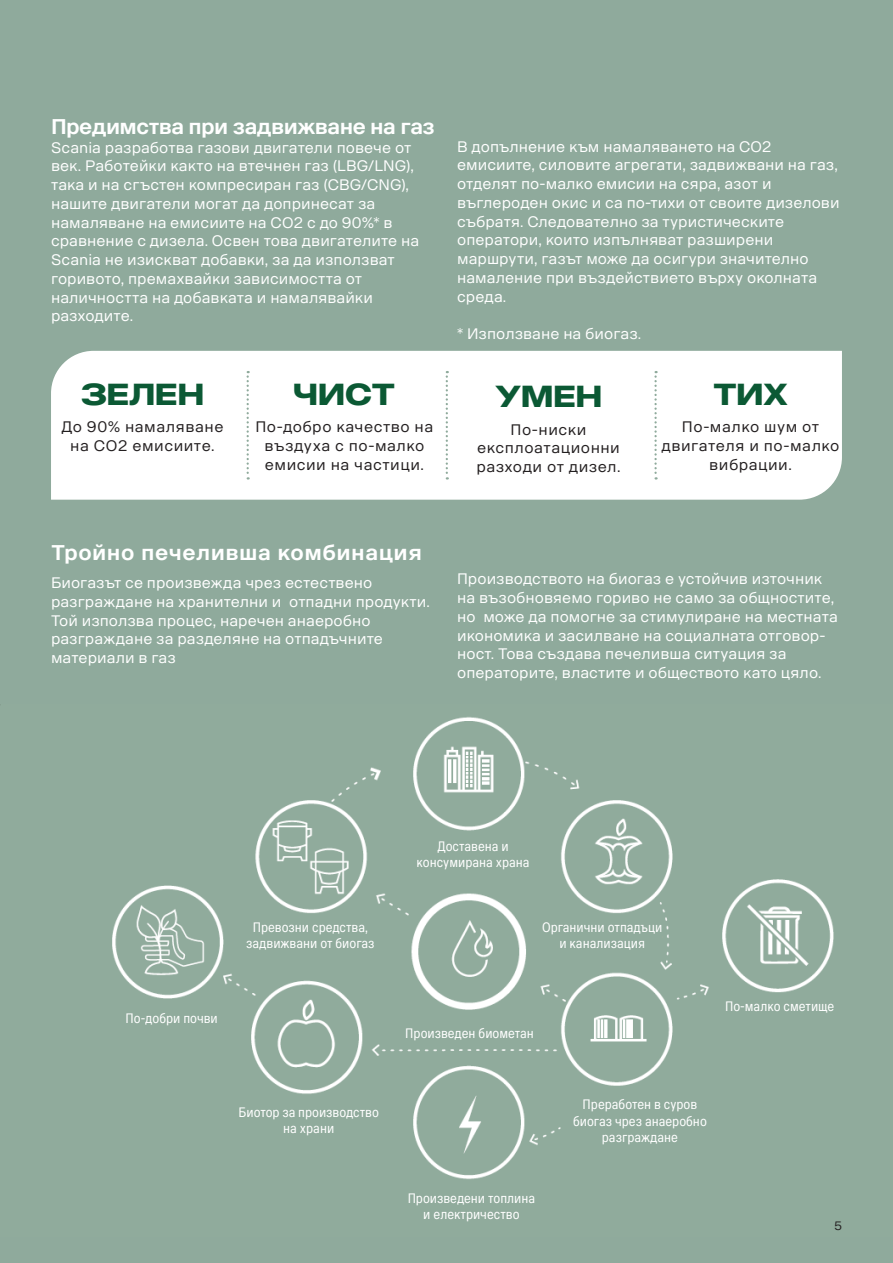
<style>
.page{position:relative;width:893px;height:1263px;background:#8faa9c}
.page>*{position:absolute;margin:0;border:0;box-sizing:border-box;transform-origin:0 0}
.Superrubrik{font:700 30px "Scania Sans CY Headline";letter-spacing:.035em;color:#0b5934}
.Brödtext{font:700 21px "Scania Sans CY";letter-spacing:-.025em;color:#fff}
.Underrubrik{font:700 21px "Scania Sans CY";letter-spacing:.025em;color:#fff}
.Brödtext-2{font:15px/18.8px "Scania Sans CY";letter-spacing:.005em;color:#fff}
.Faktaruta_rubrik_10{font:15px/18.8px "Scania Sans CY";letter-spacing:.035em;color:#231f20;text-align:center}
.t1{font:13.5px/16.2px "Scania Sans CY Condensed";color:#fff;text-align:center}
.t2{font:12px "Scania Sans CY";color:#231f20}
</style>
<div class="page">
<div style="left:51px;top:351px;width:791px;height:149px;background:#fff"></div>
<svg style="left:247px;top:371px;width:2px;height:108px"></svg>
<svg style="left:446px;top:371px;width:2px;height:108px"></svg>
<svg style="left:654px;top:371px;width:3px;height:108px"></svg>
<img style="left:112px;top:717px;width:722px;height:463px">
<p class="Brödtext" style="left:51px;top:114px;width:385px">Предимства при задвижване на газ</p>
<p class="Brödtext-2" style="left:51px;top:138px;width:370px">Scania разработва газови двигатели повече от век. Работейки както на втечнен газ (LBG/LNG), така и на сгъстен компресиран газ (CBG/CNG), нашите двигатели могат да допринесат за намаляване на емисиите на CO2 с до 90%* в сравнение с дизела. Освен това двигателите на Scania не изискват добавки, за да използват горивото, премахвайки зависимостта от наличността на добавката и намалявайки разходите.</p>
<p class="Superrubrik" style="left:81px;top:377px;width:124px">Зелен</p>
<p class="Faktaruta_rubrik_10" style="left:61px;top:418px;width:164px">До 90% намаляване на CO2 емисиите.</p>
<p class="Superrubrik" style="left:294px;top:377px;width:102px">Чист</p>
<p class="Faktaruta_rubrik_10" style="left:255px;top:418px;width:179px">По-добро качество на въздуха с по-малко емисии на частици.</p>
<p class="Brödtext-2" style="left:457px;top:137px;width:384px">В допълнение към намаляването на CO2 емисиите, силовите агрегати, задвижвани на газ, отделят по-малко емисии на сяра, азот и въглероден окис и са по-тихи от своите дизелови събратя. Следователно за туристическите оператори, които изпълняват разширени маршрути, газът може да осигури значително намаление при въздействието върху околната среда.</p>
<p class="Brödtext-2" style="left:457px;top:324px;width:186px">* Използване на биогаз.</p>
<p class="Superrubrik" style="left:495px;top:379px;width:108px">Умен</p>
<p class="Faktaruta_rubrik_10" style="left:476px;top:420px;width:146px">По-ниски експлоатационни разходи от дизел.</p>
<p class="Superrubrik" style="left:713px;top:377px;width:76px">Тих</p>
<p class="Faktaruta_rubrik_10" style="left:661px;top:418px;width:180px">По-малко шум от двигателя и по-малко вибрации.</p>
<p class="Underrubrik" style="left:51px;top:540px;width:373px">Тройно печеливша комбинация</p>
<p class="Brödtext-2" style="left:51px;top:573px;width:380px">Биогазът се произвежда чрез естествено разграждане на хранителни и отпадни продукти.<br>Той използва процес, наречен анаеробно разграждане за разделяне на отпадъчните материали в газ</p>
<p class="Brödtext-2" style="left:457px;top:570px;width:382px">Производството на биогаз е устойчив източник на възобновяемо гориво не само за общностите, но може да помогне за стимулиране на местната икономика и засилване на социалната отговор&shy;ност. Това създава печеливша ситуация за операторите, властите и обществото като цяло.</p>
<p class="t1" style="left:126px;top:1010px;width:94px">По-добри почви</p>
<p class="t1" style="left:246px;top:919px;width:130px">Превозни средства, задвижвани от биогаз</p>
<p class="t1" style="left:239px;top:1104px;width:142px">Биотор за производство на храни</p>
<p class="t1" style="left:417px;top:838px;width:115px">Доставена и консумирана храна</p>
<p class="t1" style="left:542px;top:919px;width:122px">Органични отпадъци и канализация</p>
<p class="t1" style="left:405px;top:1025px;width:130px">Произведен биометан</p>
<p class="t1" style="left:725px;top:998px;width:111px">По-малко сметище</p>
<p class="t1" style="left:408px;top:1190px;width:129px">Произведени топлина и електричество</p>
<p class="t1" style="left:573px;top:1096px;width:135px">Преработен в суров биогаз чрез анаеробно разграждане</p>
<p class="t2" style="left:834px;top:1219px;width:9px">5</p>
</div>
